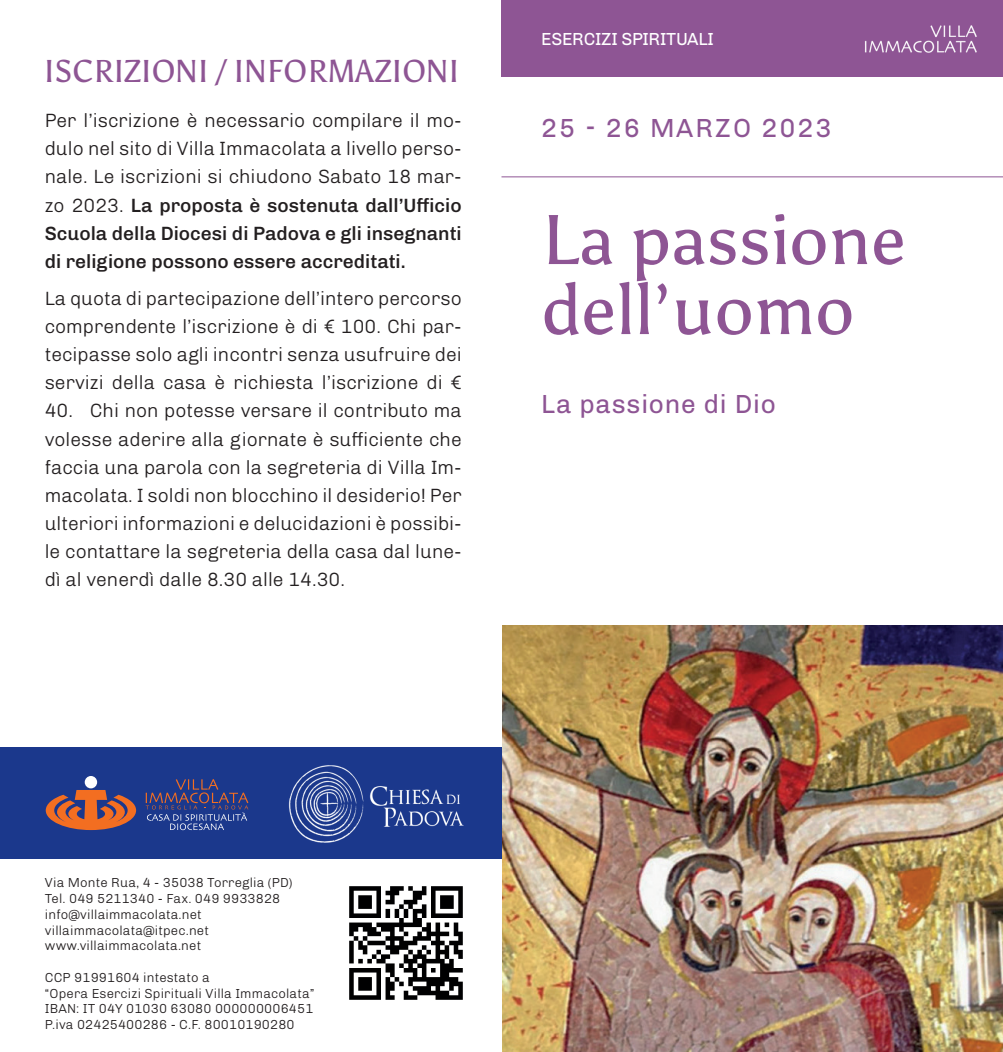
<style>
.page{position:relative;width:1003px;height:1052px;background:#fff}
.page>*{position:absolute;margin:0;border:0;box-sizing:border-box;transform-origin:0 0}
.t1{font:70px/70px "Asul";color:#8e5594}
.t2{font:31.5px "Asul";color:#8e5594}
.t3{font:26.25px "Chivo";letter-spacing:.03em;color:#8e5594}
.t4{font:26.25px "Chivo";letter-spacing:.07em;color:#8e5594}
.t5{font:300 19.25px/28px "Chivo";color:#231f20;text-align:justify}
.t6{font:17.5px "Chivo";letter-spacing:-.015em;color:#fff}
.t7{font:300 13.12px "Chivo";letter-spacing:.01em;color:#231f20}
.s1{font-weight:500}
</style>
<div class="page">
<div style="left:501px;top:0;width:501px;height:76px;background:#8e5594"></div>
<div style="left:0;top:747px;width:501px;height:111px;background:#1b388c"></div>
<svg style="left:46px;top:790px;width:90px;height:40px"></svg>
<div style="left:85px;top:776px;width:12px;height:12px;background:#fff;border-radius:50%"></div>
<svg style="left:146px;top:779px;width:102px;height:51px"></svg>
<img style="left:271px;top:765px;width:221px;height:94px">
<img style="left:349px;top:886px;width:114px;height:114px">
<hr style="left:501px;top:176px;width:501px;height:1px;background:#8e5594">
<img style="left:502px;top:625px;width:499px;height:426px">
<img style="left:864px;top:25px;width:113px;height:28px">
<p class="t2" style="left:44px;top:52px;width:417px">ISCRIZIONI / INFORMAZIONI</p>
<p class="t5" style="left:45px;top:105px;width:418px">Per l’iscrizione è necessario compilare il mo&shy;dulo nel sito di Villa Immacolata a livello perso&shy;nale. Le iscrizioni si chiudono Sabato 18 mar&shy;zo 2023. <span class="s1">La proposta è sostenuta dall’Ufficio Scuola della Diocesi di Padova e gli insegnanti di religione possono essere accreditati.</span></p>
<p class="t5" style="left:45px;top:283px;width:418px">La quota di partecipazione dell’intero percorso comprendente l’iscrizione è di € 100. Chi par&shy;tecipasse solo agli incontri senza usufruire dei servizi della casa è richiesta l’iscrizione di €</p>
<p class="t5" style="left:45px;top:395px;width:418px">40. Chi non potesse versare il contributo ma volesse aderire alla giornate è sufficiente che faccia una parola con la segreteria di Villa Im&shy;macolata. I soldi non blocchino il desiderio! Per ulteriori informazioni e delucidazioni è possibi&shy;le contattare la segreteria della casa dal lune&shy;dì al venerdì dalle 8.30 alle 14.30.</p>
<p class="t6" style="left:541px;top:26px;width:174px">ESERCIZI SPIRITUALI</p>
<p class="t4" style="left:541px;top:108px;width:292px">25 - 26 MARZO 2023</p>
<p class="t1" style="left:541px;top:205px;width:366px">La passione dell’uomo</p>
<p class="t3" style="left:541px;top:384px;width:236px">La passione di Dio</p>
<p class="t7" style="left:45px;top:873px;width:249px">Via Monte Rua, 4 - 35038 Torreglia (PD)</p>
<p class="t7" style="left:45px;top:888px;width:237px">Tel. 049 5211340 - Fax. 049 9933828</p>
<p class="t7" style="left:45px;top:904px;width:158px">info@villaimmacolata.net</p>
<p class="t7" style="left:45px;top:920px;width:165px">villaimmacolata@itpec.net</p>
<p class="t7" style="left:45px;top:936px;width:158px">www.villaimmacolata.net</p>
<p class="t7" style="left:45px;top:967px;width:166px">CCP 91991604 intestato a</p>
<p class="t7" style="left:45px;top:983px;width:271px">“Opera Esercizi Spirituali Villa Immacolata”</p>
<p class="t7" style="left:45px;top:999px;width:270px">IBAN: IT 04Y 01030 63080 000000006451</p>
<p class="t7" style="left:45px;top:1014px;width:251px">P.iva 02425400286 - C.F. 80010190280</p>
</div>
